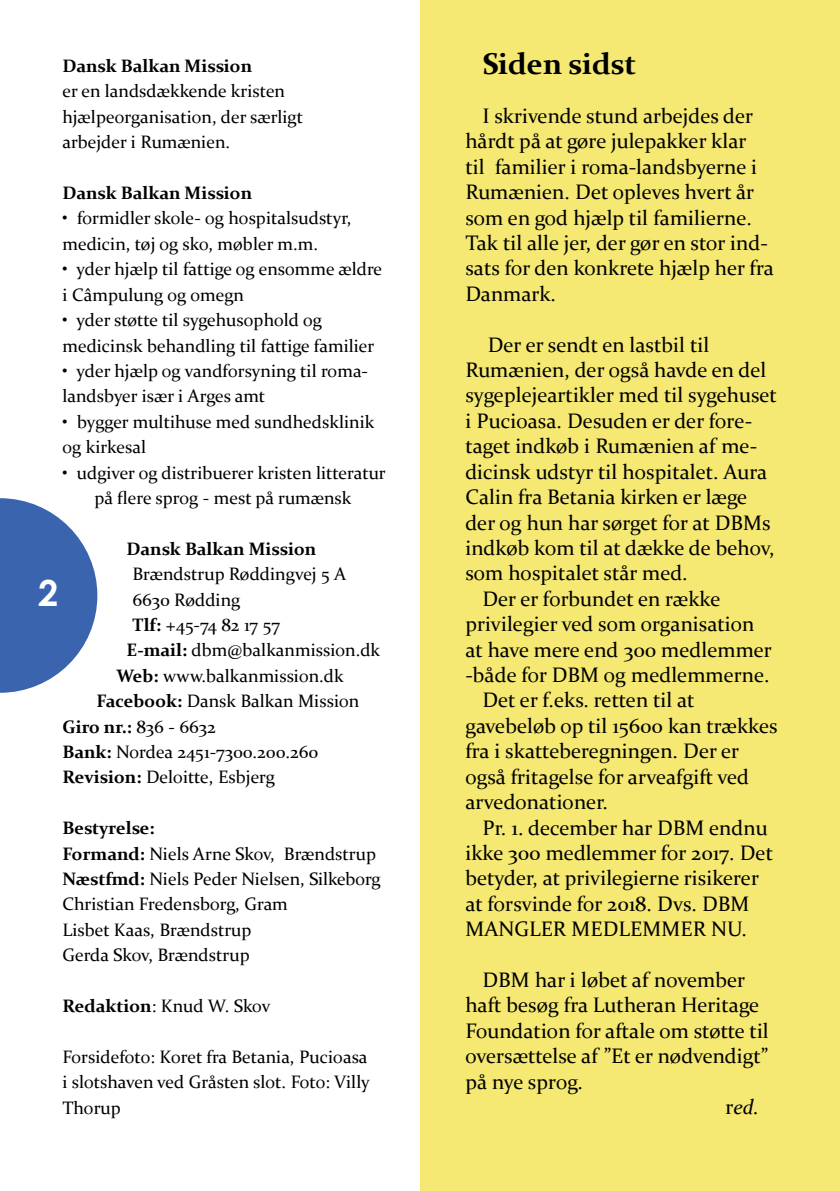
<style>
.page{position:relative;width:840px;height:1191px;background:#fff}
.page>*{position:absolute;margin:0;border:0;box-sizing:border-box;transform-origin:0 0}
.t1{font:700 36px "Century Gothic";color:#fff}
.t2{font:700 30px "Constantia";color:#000}
.t3{font:21px/25.4px "Constantia";color:#000}
.t4{font:italic 21px "Constantia";color:#000}
.t5{font:18px/25.4px "Constantia";color:#000}
.t6{font:700 18px "Constantia";color:#000}
.s1{font-weight:700}
.s2{font-weight:400}
.s3{font-style:normal}
</style>
<div class="page">
<div style="left:420px;top:0;width:419px;height:1191px;background:#f5e973"></div>
<svg style="left:0;top:498px;width:98px;height:195px"></svg>
<p class="t6" style="left:62px;top:53px;width:191px">Dansk Balkan Mission</p>
<p class="t5" style="left:62px;top:78px;width:242px">er en landsdækkende kristen hjælpeorganisation, der særligt arbejder i Rumænien.</p>
<p class="t6" style="left:62px;top:180px;width:191px">Dansk Balkan Mission</p>
<p class="t5" style="left:62px;top:205px;width:290px">• formidler skole- og hospitalsudstyr, medicin, tøj og sko, møbler m.m.</p>
<p class="t5" style="left:62px;top:256px;width:321px">• yder hjælp til fattige og ensomme ældre i Câmpulung og omegn</p>
<p class="t5" style="left:62px;top:306px;width:313px">• yder støtte til sygehusophold og medicinsk behandling til fattige familier</p>
<p class="t5" style="left:62px;top:357px;width:307px">• yder hjælp og vandforsyning til roma&shy;landsbyer især i Arges amt</p>
<p class="t5" style="left:62px;top:408px;width:313px">• bygger multihuse med sundhedsklinik og kirkesal</p>
<p class="t5" style="left:62px;top:459px;width:325px;text-align:center">• udgiver og distribuerer kristen litteratur på flere sprog - mest på rumænsk</p>
<p class="t6" style="left:126px;top:536px;width:191px">Dansk Balkan Mission</p>
<p class="t5" style="left:132px;top:560px;width:215px">Brændstrup Røddingvej 5 A</p>
<p class="t5" style="left:132px;top:586px;width:109px">6630 Rødding</p>
<p class="t5" style="left:132px;top:611px;width:149px"><span class="s1">Tlf:</span> +45-74 82 17 57</p>
<p class="t5" style="left:126px;top:637px;width:255px"><span class="s1">E-mail:</span> dbm@balkanmission.dk</p>
<p class="t5" style="left:116px;top:662px;width:229px"><span class="s1">Web:</span> www.balkanmission.dk</p>
<p class="t5" style="left:96px;top:687px;width:264px"><span class="s1">Facebook:</span> Dansk Balkan Mission</p>
<p class="t6" style="left:62px;top:714px;width:155px">Giro nr.: <span class="s2">836 - 6632</span></p>
<p class="t5" style="left:62px;top:738px;width:257px"><span class="s1">Bank:</span> Nordea 2451-7300.200.260</p>
<p class="t5" style="left:62px;top:764px;width:214px"><span class="s1">Revision:</span> Deloitte, Esbjerg</p>
<p class="t5" style="left:62px;top:814px;width:319px"><span class="s1">Bestyrelse:<br>Formand:</span> Niels Arne Skov, Brændstrup<br><span class="s1">Næstfmd:</span> Niels Peder Nielsen, Silkeborg<br>Christian Fredensborg, Gram<br>Lisbet Kaas, Brændstrup<br>Gerda Skov, Brændstrup</p>
<p class="t5" style="left:62px;top:992px;width:209px"><span class="s1">Redaktion</span>: Knud W. Skov</p>
<p class="t5" style="left:62px;top:1043px;width:309px">Forsidefoto: Koret fra Betania, Pucioasa i slotshaven ved Gråsten slot. Foto: Villy<br>Thorup</p>
<h1 class="t1" style="left:38px;top:565px;width:22px">2</h1>
<h2 class="t2" style="left:482px;top:43px;width:155px">Siden sidst</h2>
<p class="t3" style="left:465px;top:102px;width:310px;text-indent:17px">I skrivende stund arbejdes der hårdt på at gøre julepakker klar<br>til familier i roma-landsbyerne i<br>Rumænien. Det opleves hvert år som en god hjælp til familierne.<br>Tak til alle jer, der gør en stor ind&shy;sats for den konkrete hjælp her fra<br>Danmark.</p>
<p class="t3" style="left:487px;top:331px;width:223px">Der er sendt en lastbil til</p>
<p class="t3" style="left:465px;top:356px;width:302px">Rumænien, der også havde en del</p>
<p class="t3" style="left:465px;top:382px;width:313px">sygeplejeartikler med til sygehuset</p>
<p class="t3" style="left:465px;top:407px;width:288px">i Pucioasa. Desuden er der fore-</p>
<p class="t3" style="left:465px;top:432px;width:293px">taget indkøb i Rumænien af me-</p>
<p class="t3" style="left:465px;top:458px;width:303px">dicinsk udstyr til hospitalet. Aura</p>
<p class="t3" style="left:465px;top:483px;width:283px">Calin fra Betania kirken er læge</p>
<p class="t3" style="left:465px;top:509px;width:306px">der og hun har sørget for at DBMs</p>
<p class="t3" style="left:465px;top:534px;width:310px">indkøb kom til at dække de behov,</p>
<p class="t3" style="left:465px;top:559px;width:224px">som hospitalet står med.</p>
<p class="t3" style="left:482px;top:585px;width:239px">Der er forbundet en række</p>
<p class="t3" style="left:465px;top:610px;width:290px">privilegier ved som organisation</p>
<p class="t3" style="left:465px;top:636px;width:308px">at have mere end 300 medlemmer</p>
<p class="t3" style="left:465px;top:661px;width:305px">-både for DBM og medlemmerne.</p>
<p class="t3" style="left:482px;top:686px;width:213px">Det er f.eks. retten til at</p>
<p class="t3" style="left:465px;top:712px;width:313px">gavebeløb op til 15600 kan trækkes</p>
<p class="t3" style="left:465px;top:737px;width:275px">fra i skatteberegningen. Der er</p>
<p class="t3" style="left:465px;top:763px;width:285px">også fritagelse for arveafgift ved</p>
<p class="t3" style="left:465px;top:788px;width:144px">arvedonationer.</p>
<p class="t3" style="left:482px;top:813px;width:286px">Pr. 1. december har DBM endnu</p>
<p class="t3" style="left:465px;top:839px;width:309px">ikke 300 medlemmer for 2017. Det</p>
<p class="t3" style="left:465px;top:864px;width:295px">betyder, at privilegierne risikerer</p>
<p class="t3" style="left:465px;top:890px;width:285px">at forsvinde for 2018. Dvs. DBM</p>
<p class="t3" style="left:465px;top:915px;width:283px">MANGLER MEDLEMMER NU.</p>
<p class="t3" style="left:482px;top:966px;width:264px">DBM har i løbet af november</p>
<p class="t3" style="left:465px;top:991px;width:295px">haft besøg fra Lutheran Heritage</p>
<p class="t3" style="left:465px;top:1017px;width:305px">Foundation for aftale om støtte til</p>
<p class="t3" style="left:465px;top:1042px;width:304px">oversættelse af ”Et er nødvendigt”</p>
<p class="t3" style="left:465px;top:1068px;width:119px">på nye sprog.</p>
<p class="t4" style="left:725px;top:1092px;width:35px"><span class="s3">r</span>ed.</p>
</div>
